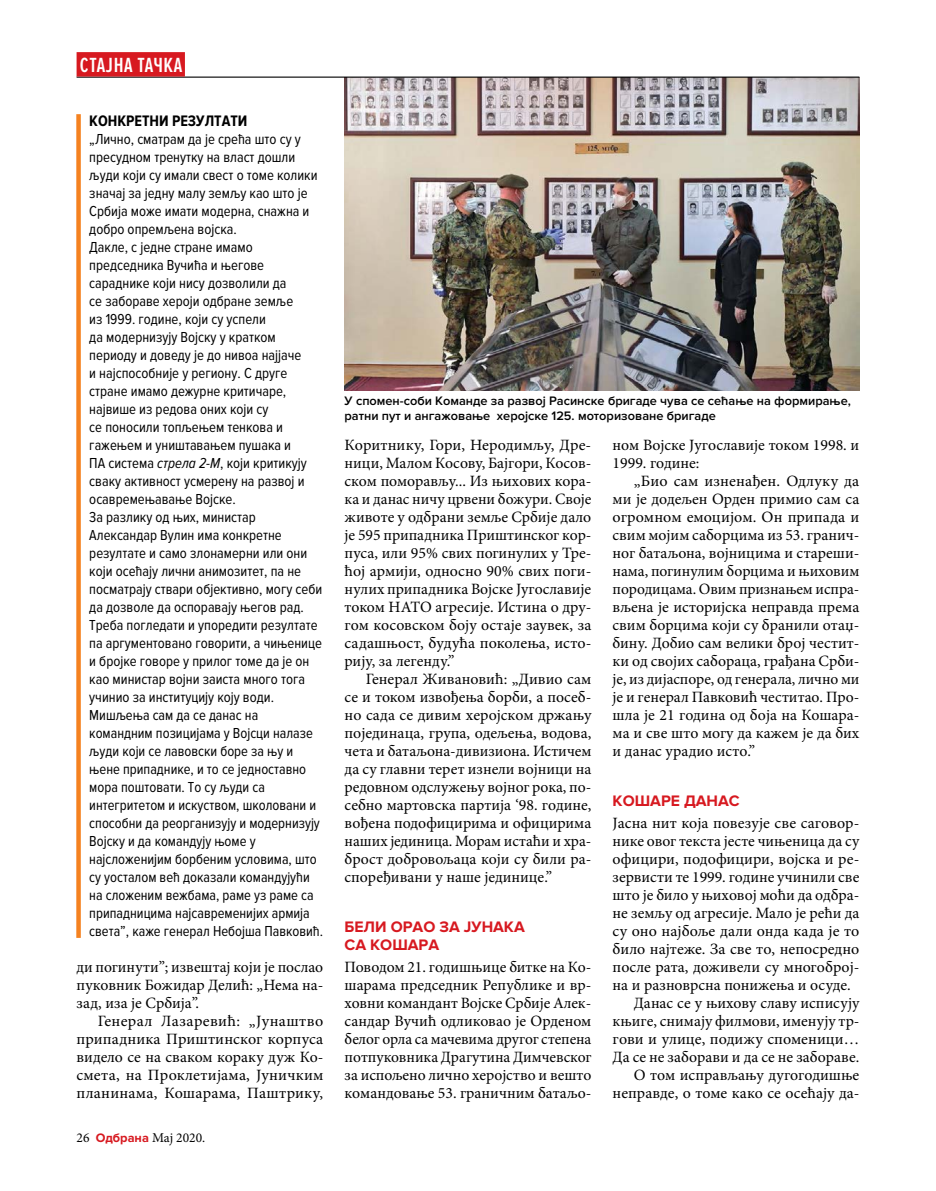
<style>
.page{position:relative;width:936px;height:1191px;background:#fff}
.page>*{position:absolute;margin:0;border:0;box-sizing:border-box;transform-origin:0 0}
.t1{font:600 21.3px "Proxima Nova Ex Cn";letter-spacing:.03em;color:#fff}
.t2{font:15.75px/18px "Minion Pro";color:#000;text-align:justify}
.t3{font:700 15.75px/18px "Proxima Nova";color:#d71920}
.t4{font:700 15.75px "Proxima Nova Cond";color:#000}
.t5{font:15px/18px "Proxima Nova Cond";color:#000}
.t6{font:13.5px "Minion Pro";color:#000}
.t7{font:600 12.75px/15.3px "Proxima Nova";color:#000}
.s1{font-style:italic}
.s2{font-family:"Proxima Nova";font-weight:700;font-size:12.75px;color:#d71920}
</style>
<div class="page">
<img style="left:344px;top:78px;width:515px;height:312px">
<div style="left:76px;top:114px;width:5px;height:824px;background:#f58220"></div>
<hr style="left:77px;top:77px;width:782px;height:1px;background:#000">
<div style="left:77px;top:52px;width:108px;height:25px;background:#d71920"></div>
<h1 class="t1" style="left:80px;top:53px;width:104px">СТАЈНА ТАЧКА</h1>
<p class="t4" style="left:89px;top:112px;width:160px">КОНКРЕТНИ РЕЗУЛТАТИ</p>
<p class="t5" style="left:89px;top:130px;width:235px">„Лично, сматрам да је срећа што су у пресудном тренутку на власт дошли људи који су имали свест о томе колики значај за једну малу земљу као што је Србија може имати модерна, снажна и добро опремљена војска.<br>Дакле, с једне стране имамо председника Вучића и његове сараднике који нису дозволили да<br>се забораве хероји одбране земље<br>из 1999. године, који су успели<br>да модернизују Војску у кратком периоду и доведу је до нивоа најјаче<br>и најспособније у региону. С друге стране имамо дежурне критичаре, највише из редова оних који су<br>се поносили топљењем тенкова и гажењем и уништавањем пушака и<br>ПА система <span class="s1">стрела 2-М</span>, који критикују сваку активност усмерену на развој и осавремењавање Војске.<br>За разлику од њих, министар Александар Вулин има конкретне резултате и само злонамерни или они који осећају лични анимозитет, па не посматрају ствари објективно, могу себи да дозволе да оспоравају његов рад.<br>Треба погледати и упоредити резултате па аргументовано говорити, а чињенице и бројке говоре у прилог томе да је он као министар војни заиста много тога учинио за институцију коју води.<br>Мишљења сам да се данас на командним позицијама у Војсци налазе људи који се лавовски боре за њу и њене припаднике, и то се једноставно мора поштовати. То су људи са интегритетом и искуством, школовани и способни да реорганизују и модернизују Војску и да командују њоме у најсложенијим борбеним условима, што су уосталом већ доказали командујући на сложеним вежбама, раме уз раме са припадницима најсавременијих армија света”, каже генерал Небојша Павковић.</p>
<p class="t2" style="left:77px;top:958px;width:248px">ди погинути”; извештај који је послао пуковник Божидар Делић: „Нема на&shy;зад, иза је Србија”.</p>
<p class="t2" style="left:77px;top:1012px;width:248px;text-indent:21px">Генерал Лазаревић: „Јунаштво припадника Приштинског корпуса видело се на сваком кораку дуж Ко&shy;смета, на Проклетијама, Јуничким планинама, Кошарама, Паштрику,</p>
<p class="t6" style="left:77px;top:1129px;width:130px">26 <span class="s2">Одбрана</span> Мај 2020.</p>
<p class="t7" style="left:344px;top:393px;width:507px">У спомен-соби Команде за развој Расинске бригаде чува се сећање на формирање, ратни пут и ангажовање херојске 125. моторизоване бригаде</p>
<p class="t2" style="left:344px;top:436px;width:248px">Коритнику, Гори, Неродимљу, Дре&shy;ници, Малом Косову, Бајгори, Косов&shy;ском поморављу... Из њихових кора&shy;ка и данас ничу црвени божури. Своје животе у одбрани земље Србије дало је 595 припадника Приштинског кор&shy;пуса, или 95% свих погинулих у Тре&shy;ћој армији, односно 90% свих поги&shy;нулих припадника Војске Југославије током НАТО агресије. Истина о дру&shy;гом косовском боју остаје заувек, за садашњост, будућа поколења, исто&shy;рију, за легенду.”</p>
<p class="t2" style="left:344px;top:670px;width:248px;text-indent:21px">Генерал Живановић: „Дивио сам се и током извођења борби, а посеб&shy;но сада се дивим херојском држању појединаца, група, одељења, водова, чета и батаљона-дивизиона. Истичем да су главни терет изнели војници на редовном одслужењу војног рока, по&shy;себно мартовска партија ‘98. године, вођена подофицирима и официрима наших јединица. Морам истаћи и хра&shy;брост добровољаца који су били ра&shy;споређивани у наше јединице.”</p>
<p class="t3" style="left:344px;top:918px;width:182px">БЕЛИ ОРАО ЗА ЈУНАКА<br>СА КОШАРА</p>
<p class="t2" style="left:344px;top:958px;width:248px">Поводом 21. годишњице битке на Ко&shy;шарама председник Републике и вр&shy;ховни командант Војске Србије Алек&shy;сандар Вучић одликовао је Орденом белог орла са мачевима другог степена потпуковника Драгутина Димчевског за испољено лично херојство и вешто командовање 53. граничним батаљо-</p>
<p class="t2" style="left:612px;top:436px;width:248px">ном Војске Југославије током 1998. и<br>1999. године:</p>
<p class="t2" style="left:612px;top:472px;width:248px;text-indent:21px">„Био сам изненађен. Одлуку да ми је додељен Орден примио сам са огромном емоцијом. Он припада и свим мојим саборцима из 53. гранич&shy;ног батаљона, војницима и стареши&shy;нама, погинулим борцима и њиховим породицама. Овим признањем испра&shy;вљена је историјска неправда према свим борцима који су бранили отаџ&shy;бину. Добио сам велики број честит&shy;ки од својих сабораца, грађана Срби&shy;је, из дијаспоре, од генерала, лично ми је и генерал Павковић честитао. Про&shy;шла је 21 година од боја на Кошара&shy;ма и све што могу да кажем је да бих и данас урадио исто.”</p>
<p class="t3" style="left:612px;top:792px;width:128px">КОШАРЕ ДАНАС</p>
<p class="t2" style="left:612px;top:814px;width:248px">Јасна нит која повезује све саговор-</p>
<p class="t2" style="left:612px;top:832px;width:248px">нике овог текста јесте чињеница да су</p>
<p class="t2" style="left:612px;top:850px;width:248px">официри, подофицири, војска и ре-</p>
<p class="t2" style="left:612px;top:868px;width:248px">зервисти те 1999. године учинили све</p>
<p class="t2" style="left:612px;top:886px;width:248px">што је било у њиховој моћи да одбра-</p>
<p class="t2" style="left:612px;top:904px;width:248px">не земљу од агресије. Мало је рећи да</p>
<p class="t2" style="left:612px;top:922px;width:248px">су оно најбоље дали онда када је то</p>
<p class="t2" style="left:612px;top:940px;width:248px">било најтеже. За све то, непосредно</p>
<p class="t2" style="left:612px;top:958px;width:248px">после рата, доживели су многоброј-</p>
<p class="t2" style="left:612px;top:976px;width:239px">на и разноврсна понижења и осуде.</p>
<p class="t2" style="left:634px;top:994px;width:227px">Данас се у њихову славу исписују</p>
<p class="t2" style="left:612px;top:1012px;width:248px">књиге, снимају филмови, именују тр-</p>
<p class="t2" style="left:612px;top:1030px;width:248px">гови и улице, подижу споменици…</p>
<p class="t2" style="left:612px;top:1048px;width:248px">Да се не заборави и да се не забораве.</p>
<p class="t2" style="left:634px;top:1066px;width:227px">О том исправљању дугогодишње</p>
<p class="t2" style="left:612px;top:1084px;width:248px">неправде, о томе како се осећају да-</p>
</div>
